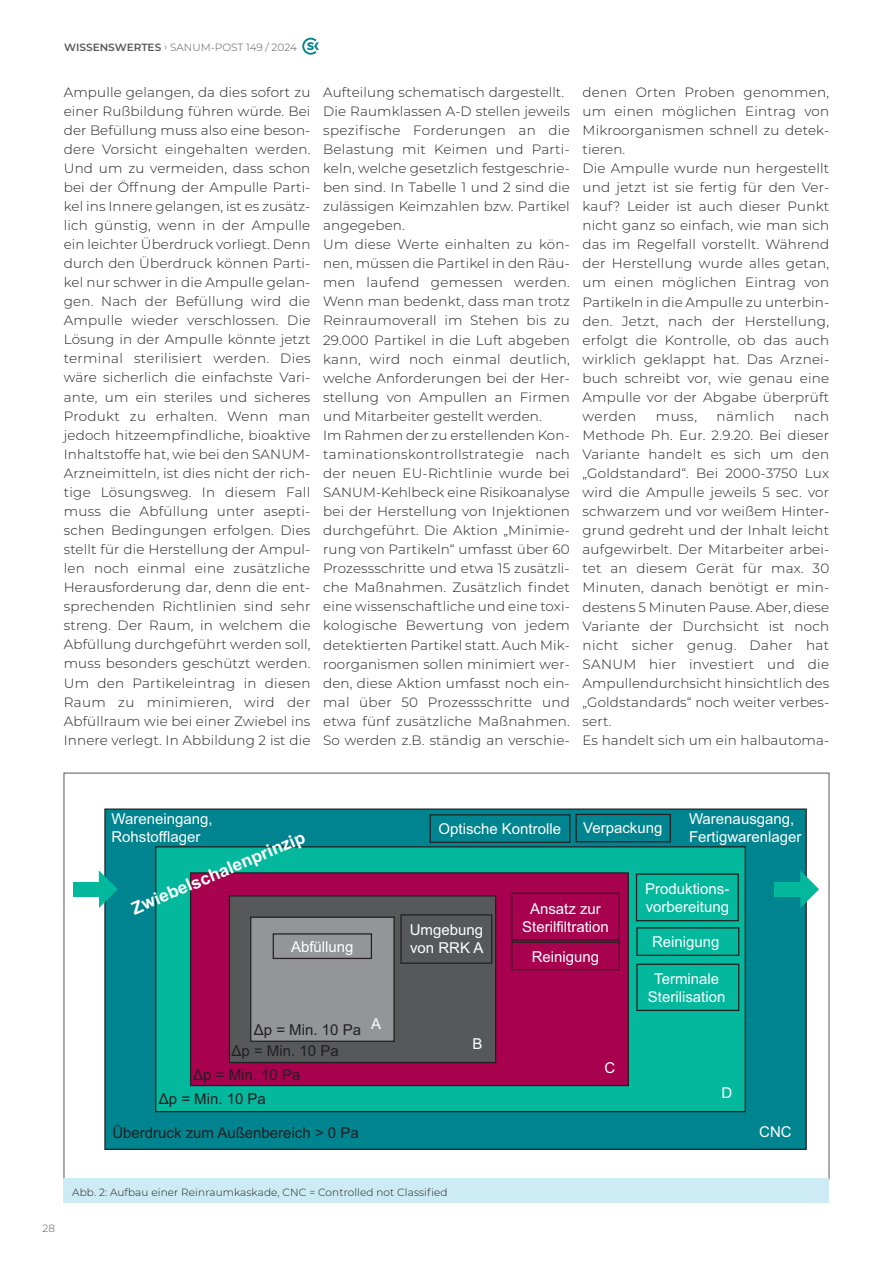
<style>
.page{position:relative;width:893px;height:1263px;background:#fff}
.page>*{position:absolute;margin:0;border:0;box-sizing:border-box;transform-origin:0 0}
.t1{font:700 17.55px "Arial";color:#fff}
.t2{font:15px/18px "Arial";color:#fff}
.t3{font:15px/21.5px "Arial";color:#231f20}
.t4{font:300 13.5px/19px "Montserrat";letter-spacing:.015em;color:#231f20}
.t5{font:300 13.5px "Montserrat";letter-spacing:.045em;color:#231f20}
.t6{font:300 10.5px "Montserrat";letter-spacing:.01em;color:#231f20}
.t7{font:300 10.5px "Montserrat";color:#57585a}
.s1{font-weight:600}
</style>
<div class="page">
<svg style="left:302px;top:38px;width:17px;height:17px"></svg>
<div style="left:104px;top:808px;width:703px;height:342px;background:#008490;border:1px solid #231f20"></div>
<div style="left:155px;top:846px;width:591px;height:266px;background:#03b89d;border:1px solid #231f20"></div>
<div style="left:190px;top:872px;width:439px;height:214px;background:#a80150;border:1px solid #231f20"></div>
<div style="left:229px;top:895px;width:267px;height:168px;background:#57585a;border:1px solid #231f20"></div>
<div style="left:250px;top:916px;width:145px;height:126px;background:#939598;border:1px solid #231f20"></div>
<div style="left:273px;top:933px;width:99px;height:26px;border:1px solid #231f20"></div>
<div style="left:400px;top:914px;width:92px;height:50px;border:1px solid #231f20"></div>
<div style="left:511px;top:893px;width:109px;height:47px;border:1px solid #231f20"></div>
<div style="left:511px;top:942px;width:109px;height:28px;border:1px solid #231f20"></div>
<svg style="left:635px;top:873px;width:105px;height:138px"></svg>
<div style="left:430px;top:814px;width:140px;height:29px;border:1px solid #231f20"></div>
<div style="left:575px;top:814px;width:96px;height:28px;border:1px solid #231f20"></div>
<div style="left:73px;top:882px;width:27px;height:14px;background:#03b89d"></div>
<svg style="left:99px;top:870px;width:19px;height:38px"></svg>
<div style="left:775px;top:882px;width:26px;height:14px;background:#03b89d"></div>
<svg style="left:800px;top:870px;width:19px;height:38px"></svg>
<div style="left:64px;top:1178px;width:765px;height:25px;background:#ccebf4"></div>
<p class="t7" style="left:64px;top:40px;width:234px"><span class="s1">WISSENSWERTES</span> › SANUM-POST 149 / 2024</p>
<p class="t4" style="left:64px;top:82px;width:248px;text-align:justify">Ampulle gelangen, da dies sofort zu einer Rußbildung führen würde. Bei der Befüllung muss also eine beson&shy;dere Vorsicht eingehalten werden.<br>Und um zu vermeiden, dass schon bei der Öffnung der Ampulle Parti&shy;kel ins Innere gelangen, ist es zusätz&shy;lich günstig, wenn in der Ampulle ein leichter Überdruck vorliegt. Denn durch den Überdruck können Parti&shy;kel nur schwer in die Ampulle gelan&shy;gen. Nach der Befüllung wird die Ampulle wieder verschlossen. Die Lösung in der Ampulle könnte jetzt terminal sterilisiert werden. Dies wäre sicherlich die einfachste Vari&shy;ante, um ein steriles und sicheres Produkt zu erhalten. Wenn man jedoch hitzeempfindliche, bioaktive Inhaltstoffe hat, wie bei den SANUM-Arzneimitteln, ist dies nicht der rich&shy;tige Lösungsweg. In diesem Fall muss die Abfüllung unter asepti&shy;schen Bedingungen erfolgen. Dies stellt für die Herstellung der Ampul&shy;len noch einmal eine zusätzliche Herausforderung dar, denn die ent&shy;sprechenden Richtlinien sind sehr streng. Der Raum, in welchem die Abfüllung durchgeführt werden soll, muss besonders geschützt werden.<br>Um den Partikeleintrag in diesen Raum zu minimieren, wird der Abfüllraum wie bei einer Zwiebel ins Innere verlegt. In Abbildung 2 ist die</p>
<p class="t4" style="left:323px;top:82px;width:248px">Aufteilung schematisch dargestellt.<br>Die Raumklassen A-D stellen jeweils spezifische Forderungen an die Belastung mit Keimen und Parti&shy;keln, welche gesetzlich festgeschrie&shy;ben sind. In Tabelle 1 und 2 sind die zulässigen Keimzahlen bzw. Partikel angegeben.<br>Um diese Werte einhalten zu kön&shy;nen, müssen die Partikel in den Räu&shy;men laufend gemessen werden.<br>Wenn man bedenkt, dass man trotz Reinraumoverall im Stehen bis zu 29.000 Partikel in die Luft abgeben kann, wird noch einmal deutlich, welche Anforderungen bei der Her&shy;stellung von Ampullen an Firmen und Mitarbeiter gestellt werden.<br>Im Rahmen der zu erstellenden Kon&shy;taminationskontrollstrategie nach der neuen EU-Richtlinie wurde bei SANUM-Kehlbeck eine Risikoanalyse bei der Herstellung von Injektionen durchgeführt. Die Aktion „Minimie&shy;rung von Partikeln“ umfasst über 60<br>Prozessschritte und etwa 15 zusätzli&shy;che Maßnahmen. Zusätzlich findet eine wissenschaftliche und eine toxi&shy;kologische Bewertung von jedem detektierten Partikel statt. Auch Mik&shy;roorganismen sollen minimiert wer&shy;den, diese Aktion umfasst noch ein&shy;mal über 50 Prozessschritte und etwa fünf zusätzliche Maßnahmen.<br>So werden z.B. ständig an verschie-</p>
<p class="t4" style="left:583px;top:82px;width:248px">denen Orten Proben genommen, um einen möglichen Eintrag von<br>Mikroorganismen schnell zu detek&shy;tieren.<br>Die Ampulle wurde nun hergestellt und jetzt ist sie fertig für den Ver&shy;kauf? Leider ist auch dieser Punkt nicht ganz so einfach, wie man sich das im Regelfall vorstellt. Während der Herstellung wurde alles getan, um einen möglichen Eintrag von<br>Partikeln in die Ampulle zu unterbin&shy;den. Jetzt, nach der Herstellung, erfolgt die Kontrolle, ob das auch wirklich geklappt hat. Das Arznei&shy;buch schreibt vor, wie genau eine<br>Ampulle vor der Abgabe überprüft werden</p>
<p class="t4" style="left:583px;top:406px;width:248px;text-indent:211px">nach<br>Methode Ph. Eur. 2.9.20. Bei dieser<br>Variante handelt es sich um den „Goldstandard“. Bei 2000-3750 Lux wird die Ampulle jeweils 5 sec. vor schwarzem und vor weißem Hinter&shy;grund gedreht und der Inhalt leicht aufgewirbelt. Der Mitarbeiter arbei&shy;tet an diesem Gerät für max. 30<br>Minuten, danach benötigt er min&shy;destens 5 Minuten Pause. Aber, diese<br>Variante der Durchsicht ist noch nicht sicher genug. Daher hat<br>SANUM hier investiert und die<br>Ampullendurchsicht hinsichtlich des „Goldstandards“ noch weiter verbes&shy;sert.<br>Es handelt sich um ein halbautoma-</p>
<p class="t4" style="left:656px;top:406px;width:43px">muss,</p>
<p class="t5" style="left:716px;top:407px;width:60px">nämlich</p>
<p class="t2" style="left:111px;top:810px;width:103px">Wareneingang,<br>Rohstofflager</p>
<p class="t1" style="left:127px;top:897px;width:188px;rotate:-23deg">Zwiebelschalenprinzip</p>
<p class="t2" style="left:291px;top:937px;width:64px">Abfüllung</p>
<p class="t3" style="left:231px;top:1019px;width:131px;text-indent:22px">Δp = Min. 10 Pa<br>Δp = Min. 10 Pa</p>
<p class="t3" style="left:159px;top:1062px;width:143px;line-height:24.6px;text-indent:34px">Δp = Min. 10 Pa<br>Δp = Min. 10 Pa</p>
<p class="t3" style="left:112px;top:1121px;width:248px">Überdruck zum Außenbereich &gt; 0 Pa</p>
<p class="t2" style="left:371px;top:1014px;width:12px">A</p>
<p class="t2" style="left:438px;top:819px;width:124px">Optische Kontrolle</p>
<p class="t2" style="left:583px;top:819px;width:81px">Verpackung</p>
<p class="t2" style="left:689px;top:810px;width:114px">Warenausgang,<br>Fertigwarenlager</p>
<p class="t2" style="left:410px;top:921px;width:75px">Umgebung von RRK A</p>
<p class="t2" style="left:472px;top:1035px;width:12px">B</p>
<p class="t2" style="left:522px;top:899px;width:88px;text-align:center">Ansatz zur<br>Sterilfiltration</p>
<p class="t2" style="left:532px;top:948px;width:69px">Reinigung</p>
<p class="t2" style="left:604px;top:1058px;width:12px">C</p>
<p class="t2" style="left:645px;top:879px;width:86px">Produktions&shy;vorbereitung</p>
<p class="t2" style="left:652px;top:932px;width:69px">Reinigung</p>
<p class="t2" style="left:648px;top:969px;width:79px;text-align:center">Terminale<br>Sterilisation</p>
<p class="t2" style="left:722px;top:1083px;width:12px">D</p>
<p class="t2" style="left:759px;top:1122px;width:34px">CNC</p>
<p class="t7" style="left:43px;top:1221px;width:14px">28</p>
<p class="t6" style="left:72px;top:1185px;width:377px">Abb. 2: Aufbau einer Reinraumkaskade, CNC = Controlled not Classified</p>
</div>
